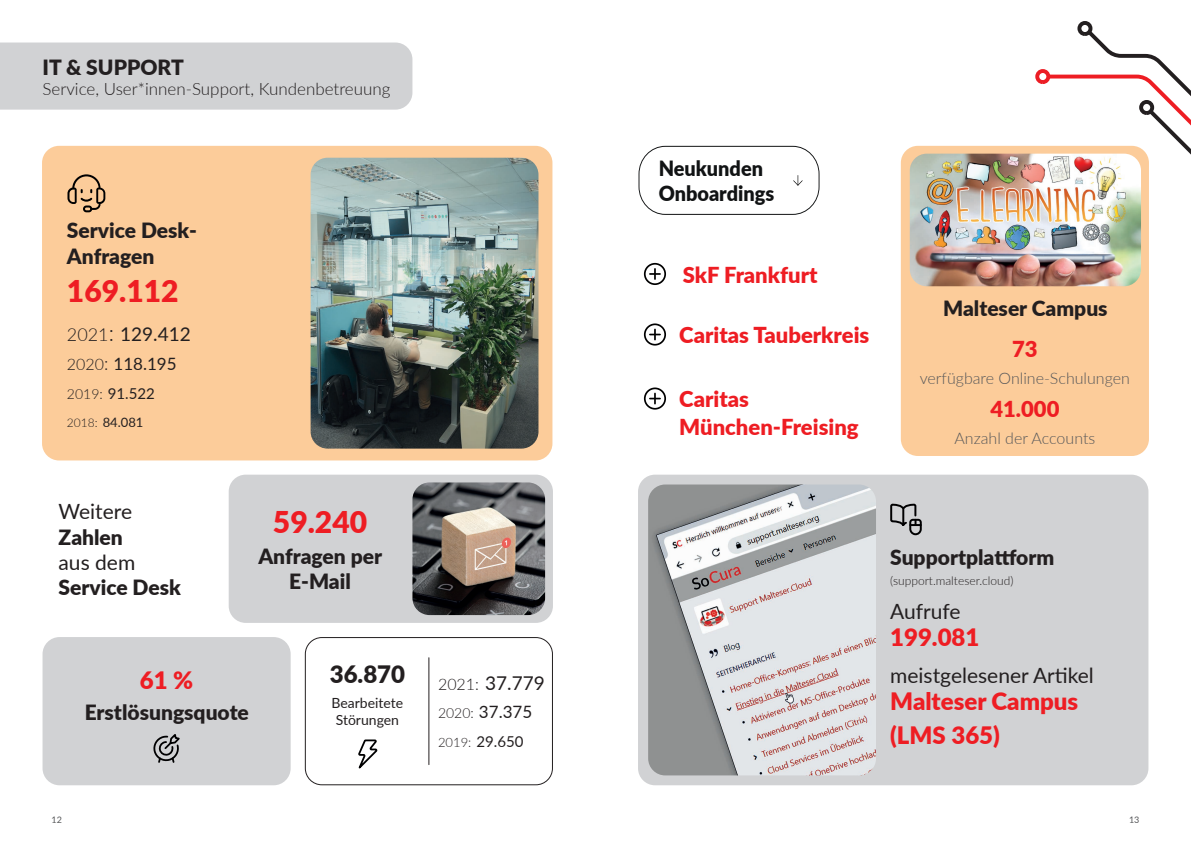
<style>
.page{position:relative;width:1191px;height:842px;background:#fff}
.page>*{position:absolute;margin:0;border:0;box-sizing:border-box;transform-origin:0 0}
.t1{font:900 30px "Lato";color:#ee1d23}
.t2{font:900 24px/33px "Lato";color:#ee1d23}
.t3{font:900 24px "Lato";color:#231f20}
.t4{font:900 22px/28.2px "Lato";color:#ee1d23}
.t5{font:900 21px/25.2px "Lato";color:#231f20;text-align:center}
.t6{font:21px "Lato";color:#231f20}
.t7{font:900 21px/25.2px "Lato";color:#111314;scale:.95 1}
.t8{font:19px "Lato";color:#231f20}
.t9{font:300 17px "Lato";color:#231f20}
.t10{font:17px "Lato";color:#231f20}
.t11{font:300 16px "Lato";color:#57585a}
.t12{font:15px "Lato";color:#231f20}
.t13{font:14px/16.8px "Lato";color:#231f20;text-align:center}
.t14{font:13px "Lato";color:#231f20}
.t15{font:300 12px "Lato";color:#231f20}
.t16{font:9px "Lato";color:#57585a}
.s1{font-weight:300;font-size:18px}
.s2{font-weight:300;font-size:22px}
.s3{font-weight:300;font-size:16px}
.s4{font-weight:300;font-size:14px}
.s5{font-weight:300;font-size:12px}
.s6{font-weight:300;font-size:13px}
</style>
<div class="page">
<svg style="left:638px;top:146px;width:181px;height:69px"></svg>
<div style="left:638px;top:475px;width:510px;height:310px;background:#d1d2d4;border-radius:17px"></div>
<svg style="left:890px;top:504px;width:31px;height:31px"></svg>
<div style="left:0;top:43px;width:412px;height:67px;background:#d1d2d4"></div>
<div style="left:42px;top:146px;width:510px;height:314px;background:#fccc9a;border-radius:17px"></div>
<div style="left:229px;top:475px;width:324px;height:148px;background:#d1d2d4;border-radius:17px"></div>
<img style="left:412px;top:482px;width:133px;height:133px">
<img style="left:310px;top:158px;width:228px;height:291px">
<div style="left:305px;top:637px;width:248px;height:148px;border:1px solid #231f20;border-radius:17px"></div>
<svg style="left:358px;top:739px;width:20px;height:29px"></svg>
<hr style="left:428px;top:658px;width:1px;height:107px;background:#231f20">
<div style="left:43px;top:637px;width:248px;height:148px;background:#d1d2d4;border-radius:17px"></div>
<svg style="left:153px;top:734px;width:27px;height:29px"></svg>
<img style="left:648px;top:484px;width:228px;height:291px">
<div style="left:1035px;top:69px;width:15px;height:15px;border:4px solid #ec1d25;border-radius:50%"></div>
<svg style="left:1044px;top:27px;width:147px;height:132px"></svg>
<div style="left:1077px;top:21px;width:15px;height:15px;border:4px solid #231f20;border-radius:50%"></div>
<div style="left:900px;top:146px;width:249px;height:310px;background:#fccc9a;border-radius:17px"></div>
<img style="left:909px;top:154px;width:232px;height:132px">
<div style="left:644px;top:263px;width:22px;height:22px;border:2px solid #000001;border-radius:50%"></div>
<svg style="left:650px;top:269px;width:10px;height:10px"></svg>
<div style="left:644px;top:323px;width:22px;height:23px;border:2px solid #000001;border-radius:50%"></div>
<svg style="left:650px;top:329px;width:10px;height:11px"></svg>
<div style="left:644px;top:387px;width:22px;height:23px;border:2px solid #000001;border-radius:50%"></div>
<svg style="left:650px;top:393px;width:10px;height:11px"></svg>
<svg style="left:67px;top:174px;width:38px;height:38px"></svg>
<p class="t5" style="left:43px;top:53px;width:143px">IT &amp; SUPPORT</p>
<p class="t9" style="left:43px;top:77px;width:349px">Service, User*innen-Support, Kundenbetreuung</p>
<p class="t5" style="left:67px;top:217px;width:131px;text-align:left">Service Desk-<br>Anfragen</p>
<h1 class="t1" style="left:67px;top:268px;width:113px">169.112</h1>
<p class="t8" style="left:67px;top:321px;width:125px"><span class="s1">2021</span><span class="s2">:</span> 129.412</p>
<p class="t10" style="left:67px;top:352px;width:111px"><span class="s3">2020</span><span class="s1">:</span> 118.195</p>
<p class="t12" style="left:67px;top:382px;width:89px"><span class="s4">2019:</span> 91.522</p>
<p class="t14" style="left:67px;top:413px;width:78px"><span class="s5">2018:</span> 84.081</p>
<p class="t6" style="left:59px;top:497px;width:75px">Weitere</p>
<p class="t5" style="left:59px;top:523px;width:66px">Zahlen</p>
<p class="t6" style="left:59px;top:547px;width:78px">aus dem</p>
<p class="t5" style="left:59px;top:574px;width:124px">Service Desk</p>
<h1 class="t1" style="left:273px;top:499px;width:96px">59.240</h1>
<p class="t5" style="left:258px;top:543px;width:125px">Anfragen per<br>E-Mail</p>
<p class="t2" style="left:140px;top:662px;width:55px">61 %</p>
<p class="t5" style="left:85px;top:698px;width:166px">Erstlösungsquote</p>
<p class="t3" style="left:330px;top:656px;width:77px">36.870</p>
<p class="t13" style="left:331px;top:694px;width:73px">Bearbeitete<br>Störungen</p>
<p class="t8" style="left:438px;top:669px;width:108px"><span class="s3">2021:</span> 37.779</p>
<p class="t10" style="left:438px;top:700px;width:96px"><span class="s4">2020:</span> 37.375</p>
<p class="t12" style="left:438px;top:731px;width:87px"><span class="s6">2019:</span> 29.650</p>
<p class="t7" style="left:658px;top:155px;width:123px">Neukunden<br>Onboardings</p>
<p class="t4" style="left:682px;top:260px;width:136px">SkF Frankfurt</p>
<p class="t4" style="left:679px;top:320px;width:191px">Caritas Tauberkreis</p>
<p class="t4" style="left:679px;top:383px;width:181px">Caritas<br>München-Freising</p>
<p class="t5" style="left:943px;top:294px;width:166px">Malteser Campus</p>
<p class="t4" style="left:1012px;top:333px;width:27px">73</p>
<p class="t11" style="left:919px;top:367px;width:212px">verfügbare Online-Schulungen</p>
<p class="t4" style="left:990px;top:394px;width:71px">41.000</p>
<p class="t11" style="left:954px;top:427px;width:142px">Anzahl der Accounts</p>
<p class="t5" style="left:890px;top:544px;width:166px">Supportplattform</p>
<p class="t15" style="left:890px;top:572px;width:125px">(support.malteser.cloud)</p>
<p class="t6" style="left:890px;top:596px;width:72px">Aufrufe</p>
<p class="t2" style="left:890px;top:620px;width:91px">199.081</p>
<p class="t6" style="left:890px;top:660px;width:205px">meistgelesener Artikel</p>
<p class="t2" style="left:890px;top:684px;width:190px">Malteser Campus (LMS 365)</p>
<p class="t16" style="left:51px;top:814px;width:12px">12</p>
<p class="t16" style="left:1129px;top:814px;width:12px">13</p>
</div>
